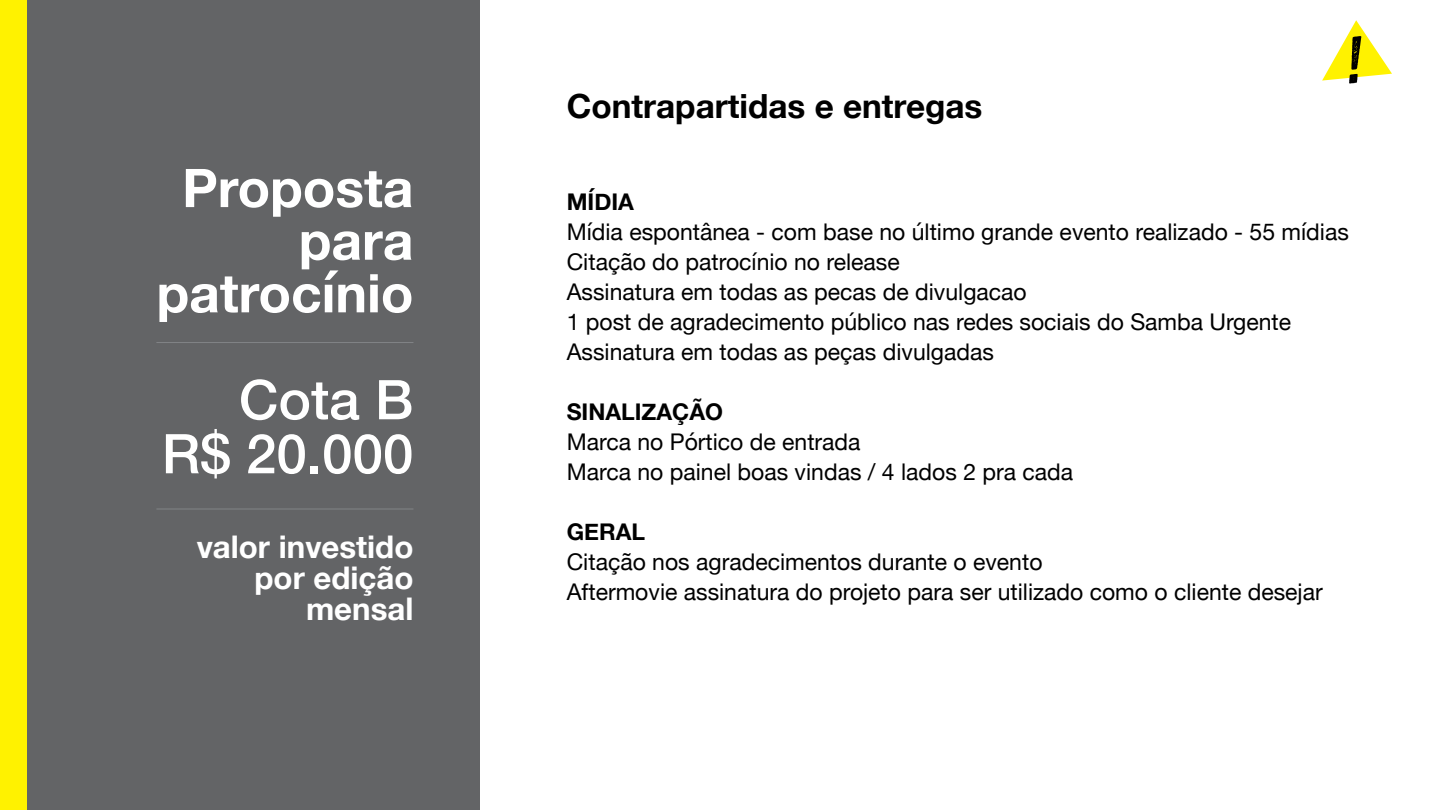
<style>
.page{position:relative;width:1440px;height:810px;background:#fff}
.page>*{position:absolute;margin:0;border:0;box-sizing:border-box;transform-origin:0 0}
.t1{font:500 54.75px/54px "Helvetica Neue";color:#fff;text-align:right}
.t2{font:700 53.4px/52.7px "Helvetica Neue";color:#fff;text-align:right}
.t3{font:700 33.3px "Helvetica Neue";color:#000}
.t4{font:700 31.2px/30.8px "Helvetica Neue";color:#fff;text-align:right}
.t5{font:23.02px/30px "Helvetica Neue";color:#000}
.t6{font:700 23.02px "Helvetica Neue";color:#000}
</style>
<div class="page">
<div style="left:0;top:0;width:479px;height:810px;background:#636466"></div>
<hr style="left:156px;top:509px;width:257px;height:1px;background:#828487">
<hr style="left:156px;top:342px;width:257px;height:1px;background:#828487">
<div style="left:0;top:0;width:27px;height:810px;background:#fff200"></div>
<svg style="left:1322px;top:20px;width:70px;height:63px"></svg>
<h2 class="t2" style="left:157px;top:163px;width:258px">Proposta para patrocínio</h2>
<h1 class="t1" style="left:162px;top:368px;width:253px">Cota B<br>R$ 20.000</h1>
<h3 class="t4" style="left:197px;top:533px;width:218px">valor investido por edição mensal</h3>
<h3 class="t3" style="left:567px;top:80px;width:417px">Contrapartidas e entregas</h3>
<p class="t6" style="left:567px;top:184px;width:69px">MÍDIA</p>
<p class="t5" style="left:567px;top:218px;width:784px">Mídia espontânea - com base no último grande evento realizado - 55 mídias Citação do patrocínio no release<br>Assinatura em todas as pecas de divulgacao<br>1 post de agradecimento público nas redes sociais do Samba Urgente Assinatura em todas as peças divulgadas</p>
<p class="t6" style="left:567px;top:393px;width:158px">SINALIZAÇÃO</p>
<p class="t5" style="left:567px;top:428px;width:508px">Marca no Pórtico de entrada<br>Marca no painel boas vindas / 4 lados 2 pra cada</p>
<p class="t6" style="left:567px;top:513px;width:80px">GERAL</p>
<p class="t5" style="left:567px;top:548px;width:758px">Citação nos agradecimentos durante o evento<br>Aftermovie assinatura do projeto para ser utilizado como o cliente desejar</p>
</div>
